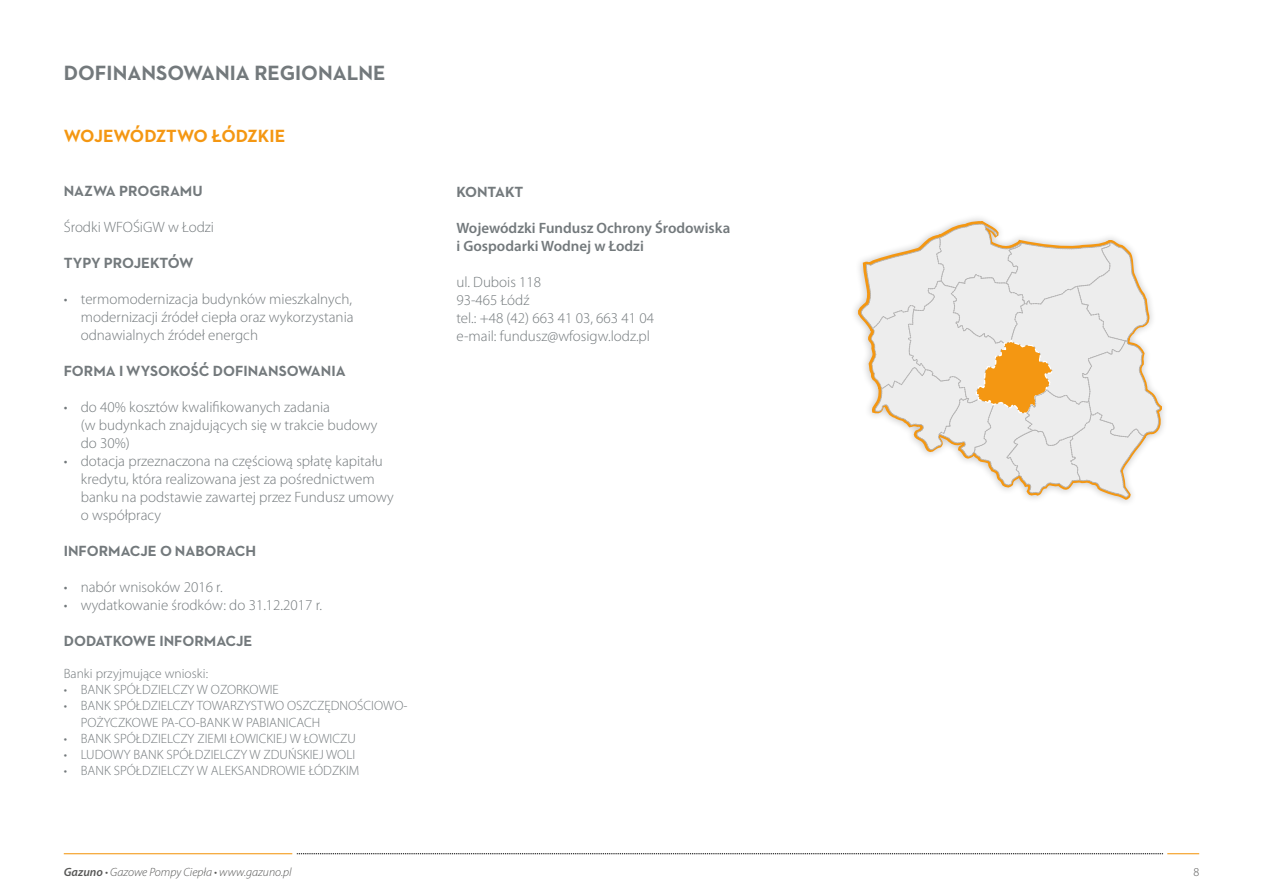
<style>
.page{position:relative;width:1263px;height:893px;background:#fff}
.page>*{position:absolute;margin:0;border:0;box-sizing:border-box;transform-origin:0 0}
.t1{font:700 21px "Neutraface 2 Text";color:#73797c}
.t2{font:700 18px "Neutraface 2 Text";letter-spacing:-.01em;color:#f49712}
.t3{font:300 15px/18px "Myriad Pro";color:#73797c}
.t4{font:700 15px "Neutraface 2 Text";color:#73797c}
.t5{font:600 15px/18px "Myriad Pro";color:#73797c}
.t6{font:300 13.5px/16.2px "Myriad Pro";color:#73797c}
.t7{font:italic 300 12px "Myriad Pro";color:#575756}
.t8{font:300 12px "Myriad Pro";color:#575756}
.s1{font-weight:600}
</style>
<div class="page">
<hr style="left:64px;top:853px;width:228px;height:1px;background:#f49712">
<svg style="left:297px;top:853px;width:866px;height:1px"></svg>
<hr style="left:1167px;top:853px;width:32px;height:1px;background:#f49712">
<svg style="left:854px;top:224px;width:309px;height:274px"></svg>
<h1 class="t1" style="left:64px;top:60px;width:323px">DOFINANSOWANIA REGIONALNE</h1>
<p class="t2" style="left:64px;top:124px;width:223px">WOJEWÓDZTWO ŁÓDZKIE</p>
<p class="t4" style="left:64px;top:181px;width:140px">NAZWA PROGRAMU</p>
<p class="t3" style="left:64px;top:218px;width:152px">Środki WFOŚiGW w Łodzi</p>
<p class="t4" style="left:64px;top:253px;width:131px">TYPY PROJEKTÓW</p>
<p class="t3" style="left:81px;top:290px;width:274px;text-align:justify;text-indent:-17px">• termomodernizacja budynków mieszkalnych, modernizacji źródeł ciepła oraz wykorzystania odnawialnych źródeł energch</p>
<p class="t4" style="left:64px;top:361px;width:283px">FORMA I WYSOKOŚĆ DOFINANSOWANIA</p>
<p class="t3" style="left:81px;top:398px;width:298px;text-indent:-17px">• do 40% kosztów kwalifikowanych zadania<br>(w budynkach znajdujących się w trakcie budowy do 30%)</p>
<p class="t3" style="left:81px;top:452px;width:314px;text-indent:-17px">• dotacja przeznaczona na częściową spłatę kapitału kredytu, która realizowana jest za pośrednictwem banku na podstawie zawartej przez Fundusz umowy o współpracy</p>
<p class="t4" style="left:64px;top:541px;width:194px">INFORMACJE O NABORACH</p>
<p class="t3" style="left:64px;top:578px;width:160px">• nabór wnisoków 2016 r.</p>
<p class="t3" style="left:64px;top:596px;width:260px">• wydatkowanie środków: do 31.12.2017 r.</p>
<p class="t4" style="left:64px;top:631px;width:190px">DODATKOWE INFORMACJE</p>
<p class="t6" style="left:64px;top:666px;width:146px">Banki przyjmujące wnioski:</p>
<p class="t6" style="left:64px;top:682px;width:217px">• BANK SPÓŁDZIELCZY W OZORKOWIE</p>
<p class="t6" style="left:81px;top:698px;width:328px;text-indent:-17px">• BANK SPÓŁDZIELCZY TOWARZYSTWO OSZCZĘDNOŚCIOWO-<br>POŻYCZKOWE PA-CO-BANK W PABIANICACH</p>
<p class="t6" style="left:64px;top:730px;width:293px">• BANK SPÓŁDZIELCZY ZIEMI ŁOWICKIEJ W ŁOWICZU</p>
<p class="t6" style="left:64px;top:747px;width:293px">• LUDOWY BANK SPÓŁDZIELCZY W ZDUŃSKIEJ WOLI</p>
<p class="t6" style="left:64px;top:763px;width:297px">• BANK SPÓŁDZIELCZY W ALEKSANDROWIE ŁÓDZKIM</p>
<p class="t4" style="left:456px;top:182px;width:68px">KONTAKT</p>
<p class="t5" style="left:456px;top:219px;width:275px">Wojewódzki Fundusz Ochrony Środowiska i Gospodarki Wodnej w Łodzi</p>
<p class="t3" style="left:456px;top:273px;width:199px">ul. Dubois 118<br>93-465 Łódź<br>tel.: +48 (42) 663 41 03, 663 41 04 e-mail: fundusz@wfosigw.lodz.pl</p>
<p class="t7" style="left:64px;top:866px;width:229px"><span class="s1">Gazuno</span> • Gazowe Pompy Ciepła • www.gazuno.pl</p>
<p class="t8" style="left:1193px;top:866px;width:7px">8</p>
</div>
